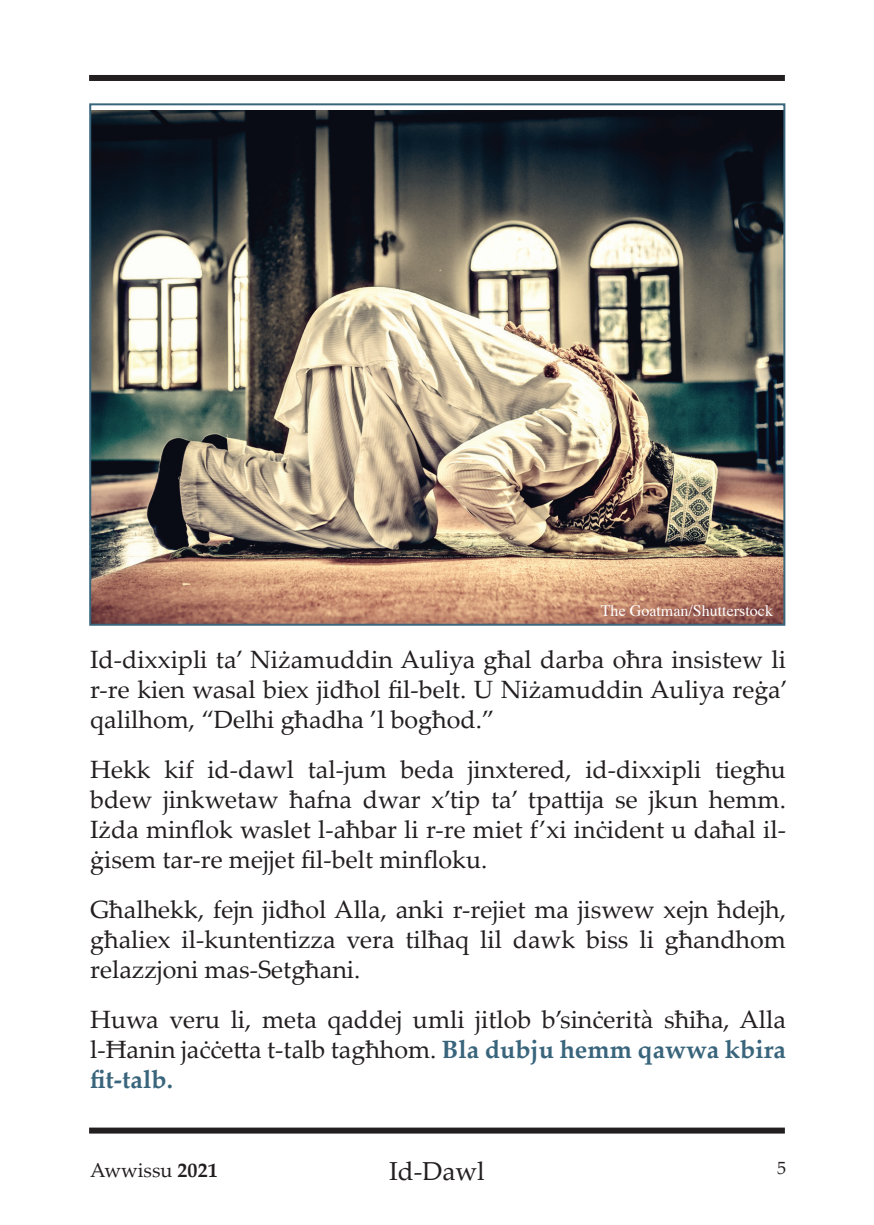
<style>
.page{position:relative;width:874px;height:1225px;background:#fff}
.page>*{position:absolute;margin:0;border:0;box-sizing:border-box;transform-origin:0 0}
.t1{font:26px "Palatino Linotype";color:#231f20}
.t2{font:25px/30px "Palatino Linotype";color:#231f20;text-align:justify}
.t3{font:20px "Palatino Linotype";color:#231f20}
.t4{font:18px "Palatino Linotype";color:#231f20}
.t5{font:16px "Times";color:#fff}
.s1{font-weight:700;color:#39657c}
.s2{font-weight:700}
</style>
<div class="page">
<div style="left:89px;top:75px;width:695px;height:6px;background:#231f20"></div>
<div style="left:89px;top:1127px;width:695px;height:6px;background:#231f20"></div>
<img style="left:92px;top:111px;width:690px;height:512px">
<p class="t5" style="left:600px;top:596px;width:173px">The Goatman/Shutterstock</p>
<p class="t2" style="left:90px;top:643px;width:698px">Id-dixxipli ta’ Niżamuddin Auliya għal darba oħra insistew li r-re kien wasal biex jidħol fil-belt. U Niżamuddin Auliya reġa’ qalilhom, “Delhi għadha ’l bogħod.”</p>
<p class="t2" style="left:90px;top:753px;width:697px">Hekk kif id-dawl tal-jum beda jinxtered, id-dixxipli tiegħu bdew jinkwetaw ħafna dwar x’tip ta’ tpattija se jkun hemm.<br>Iżda minflok waslet l-aħbar li r-re miet f’xi inċident u daħal il&shy;ġisem tar-re mejjet fil-belt minfloku.</p>
<p class="t2" style="left:90px;top:893px;width:697px">Għalhekk, fejn jidħol Alla, anki r-rejiet ma jiswew xejn ħdejh, għaliex il-kuntentizza vera tilħaq lil dawk biss li għandhom relazzjoni mas-Setgħani.</p>
<p class="t2" style="left:90px;top:1003px;width:697px">Huwa veru li, meta qaddej umli jitlob b’sinċerità sħiħa, Alla l-Ħanin jaċċetta t-talb tagħhom. <span class="s1">Bla dubju hemm qawwa kbira fit-talb.</span></p>
<p class="t3" style="left:90px;top:1156px;width:129px">Awwissu <span class="s2">2021</span></p>
<p class="t1" style="left:389px;top:1152px;width:97px">Id-Dawl</p>
<p class="t4" style="left:776px;top:1155px;width:10px">5</p>
</div>
